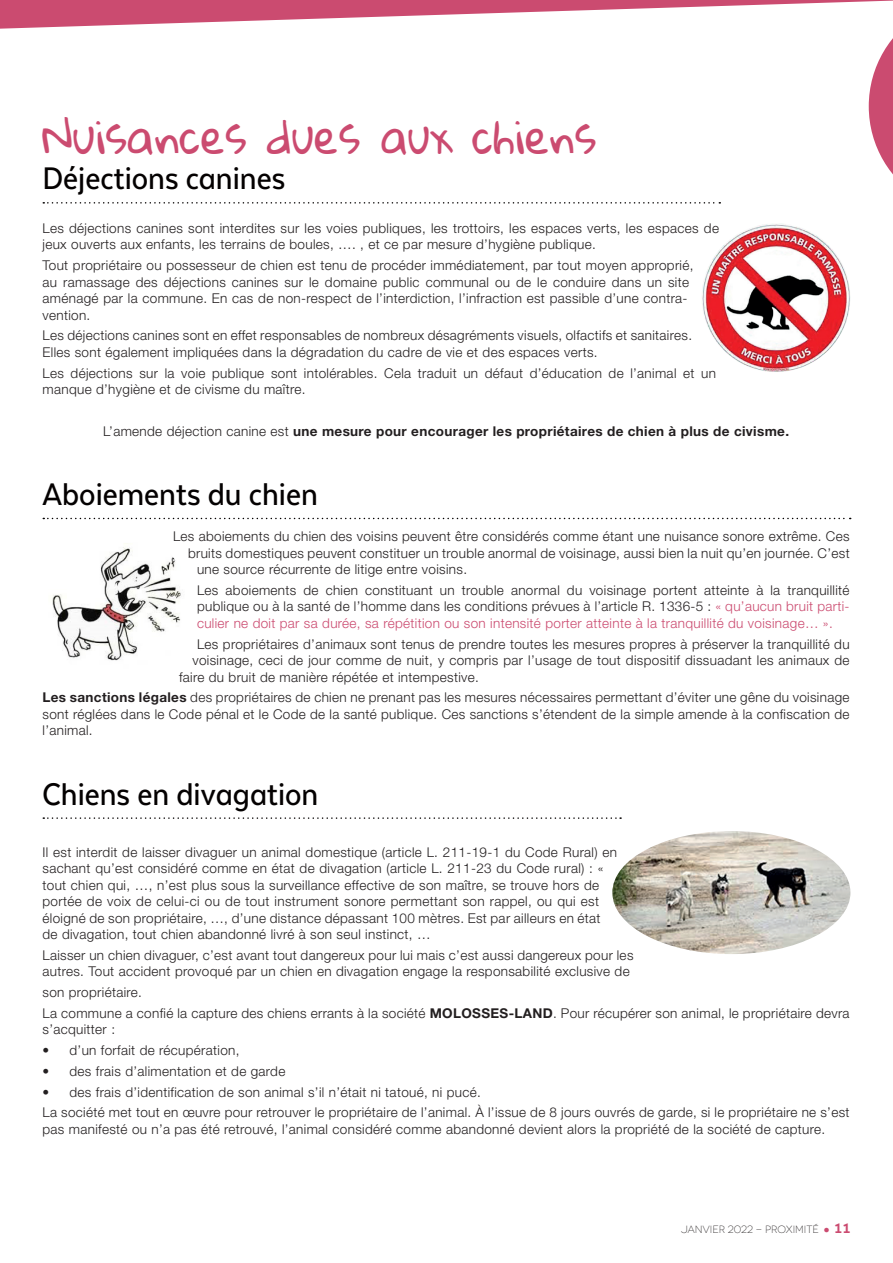
<style>
.page{position:relative;width:893px;height:1263px;background:#fff}
.page>*{position:absolute;margin:0;border:0;box-sizing:border-box;transform-origin:0 0}
.titre_bleu_gloria{font:45px "Gloria Hallelujah";color:#cb4b70}
.titre_noir{font:500 36px "Texta Narrow Alt";color:#040101}
.texte_noir{font:300 13.5px/16.5px "Helvetica Neue LT Std";letter-spacing:.025em;color:#231f20}
.texte_noir-2{font:700 13.5px "Helvetica Neue LT Std";letter-spacing:.025em;color:#231f20}
.t1{font:300 10.5px "Novecentowide";color:#231f20}
.s1{font-weight:300}
.s2{color:#cb4b70}
.s3{font-weight:700}
.s4{font-family:"Times New Roman";font-weight:700;color:#cb4b70}
.s5{font-family:"Aller";font-weight:700;font-size:13.5px;color:#cb4b70}
</style>
<div class="page">
<svg style="left:0;top:0;width:893px;height:204px"></svg>
<svg style="left:43px;top:518px;width:808px;height:1px"></svg>
<svg style="left:43px;top:817px;width:578px;height:2px"></svg>
<img style="left:702px;top:223px;width:148px;height:149px;border-radius:74px">
<img style="left:52px;top:543px;width:129px;height:118px">
<img style="left:612px;top:831px;width:238px;height:123px">
<p class="titre_bleu_gloria" style="left:43px;top:112px;width:556px">Nuisances dues aux chiens</p>
<p class="titre_noir" style="left:43px;top:160px;width:244px">Déjections canines</p>
<p class="texte_noir" style="left:43px;top:220px;width:678px">Les déjections canines sont interdites sur les voies publiques, les trottoirs, les espaces verts, les espaces de jeux ouverts aux enfants, les terrains de boules, …. , et ce par mesure d’hygiène publique.</p>
<p class="texte_noir" style="left:43px;top:257px;width:652px">Tout propriétaire ou possesseur de chien est tenu de procéder immédiatement, par tout moyen approprié, au ramassage des déjections canines sur le domaine public communal ou de le conduire dans un site aménagé par la commune. En cas de non-respect de l’interdiction, l’infraction est passible d’une contra&shy;vention.</p>
<p class="texte_noir" style="left:43px;top:327px;width:651px">Les déjections canines sont en effet responsables de nombreux désagréments visuels, olfactifs et sanitaires.<br>Elles sont également impliquées dans la dégradation du cadre de vie et des espaces verts.</p>
<p class="texte_noir" style="left:43px;top:364px;width:675px">Les déjections sur la voie publique sont intolérables. Cela traduit un défaut d’éducation de l’animal et un manque d’hygiène et de civisme du maître.</p>
<p class="texte_noir-2" style="left:103px;top:422px;width:688px"><span class="s1">L’amende déjection canine est</span> une mesure pour encourager les propriétaires de chien à plus de civisme.</p>
<p class="titre_noir" style="left:43px;top:476px;width:277px">Aboiements du chien</p>
<p class="texte_noir" style="left:173px;top:528px;width:678px">Les aboiements du chien des voisins peuvent être considérés comme étant une nuisance sonore extrême. Ces</p>
<p class="texte_noir" style="left:188px;top:544px;width:663px">bruits domestiques peuvent constituer un trouble anormal de voisinage, aussi bien la nuit qu’en journée. C’est</p>
<p class="texte_noir" style="left:197px;top:561px;width:272px">une source récurrente de litige entre voisins.</p>
<p class="texte_noir" style="left:197px;top:581px;width:654px;text-align:justify">Les aboiements de chien constituant un trouble anormal du voisinage portent atteinte à la tranquillité publique ou à la santé de l’homme dans les conditions prévues à l’article R. 1336-5 : <span class="s2">« qu’aucun bruit parti&shy;culier ne doit par sa durée, sa répétition ou son intensité porter atteinte à la tranquillité du voisinage… ».</span></p>
<p class="texte_noir" style="left:197px;top:635px;width:654px">Les propriétaires d’animaux sont tenus de prendre toutes les mesures propres à préserver la tranquillité du</p>
<p class="texte_noir" style="left:193px;top:652px;width:659px">voisinage, ceci de jour comme de nuit, y compris par l’usage de tout dispositif dissuadant les animaux de</p>
<p class="texte_noir" style="left:179px;top:668px;width:301px">faire du bruit de manière répétée et intempestive.</p>
<p class="texte_noir" style="left:43px;top:689px;width:809px;text-align:justify"><span class="s3">Les sanctions légales</span> des propriétaires de chien ne prenant pas les mesures nécessaires permettant d’éviter une gêne du voisinage sont réglées dans le Code pénal et le Code de la santé publique. Ces sanctions s’étendent de la simple amende à la confiscation de l’animal.</p>
<p class="titre_noir" style="left:43px;top:775px;width:277px">Chiens en divagation</p>
<p class="texte_noir" style="left:43px;top:843px;width:576px">Il est interdit de laisser divaguer un animal domestique (article L. 211-19-1 du Code Rural) en sachant qu’est considéré comme en état de divagation (article L. 211-23 du Code rural) : « tout chien qui, …, n’est plus sous la surveillance effective de son maître, se trouve hors de portée de voix de celui-ci ou de tout instrument sonore permettant son rappel, ou qui est éloigné de son propriétaire, …, d’une distance dépassant 100 mètres. Est par ailleurs en état de divagation, tout chien abandonné livré à son seul instinct, …</p>
<p class="texte_noir" style="left:43px;top:946px;width:592px">Laisser un chien divaguer, c’est avant tout dangereux pour lui mais c’est aussi dangereux pour les autres. Tout accident provoqué par un chien en divagation engage la responsabilité exclusive de</p>
<p class="texte_noir" style="left:43px;top:984px;width:101px">son propriétaire.</p>
<p class="texte_noir" style="left:43px;top:1004px;width:809px">La commune a confié la capture des chiens errants à la société <span class="s3">MOLOSSES-LAND</span>. Pour récupérer son animal, le propriétaire devra s’acquitter :</p>
<p class="texte_noir" style="left:43px;top:1042px;width:199px">• d’un forfait de récupération,</p>
<p class="texte_noir" style="left:43px;top:1062px;width:244px">• des frais d’alimentation et de garde</p>
<p class="texte_noir" style="left:43px;top:1083px;width:440px">• des frais d’identification de son animal s’il n’était ni tatoué, ni pucé.</p>
<p class="texte_noir" style="left:43px;top:1104px;width:808px">La société met tout en œuvre pour retrouver le propriétaire de l’animal. À l’issue de 8 jours ouvrés de garde, si le propriétaire ne s’est pas manifesté ou n’a pas été retrouvé, l’animal considéré comme abandonné devient alors la propriété de la société de capture.</p>
<p class="t1" style="left:681px;top:1223px;width:171px">JANVIER 2022 - PROXIMITÉ <span class="s4">●</span> <span class="s5">11</span></p>
</div>
